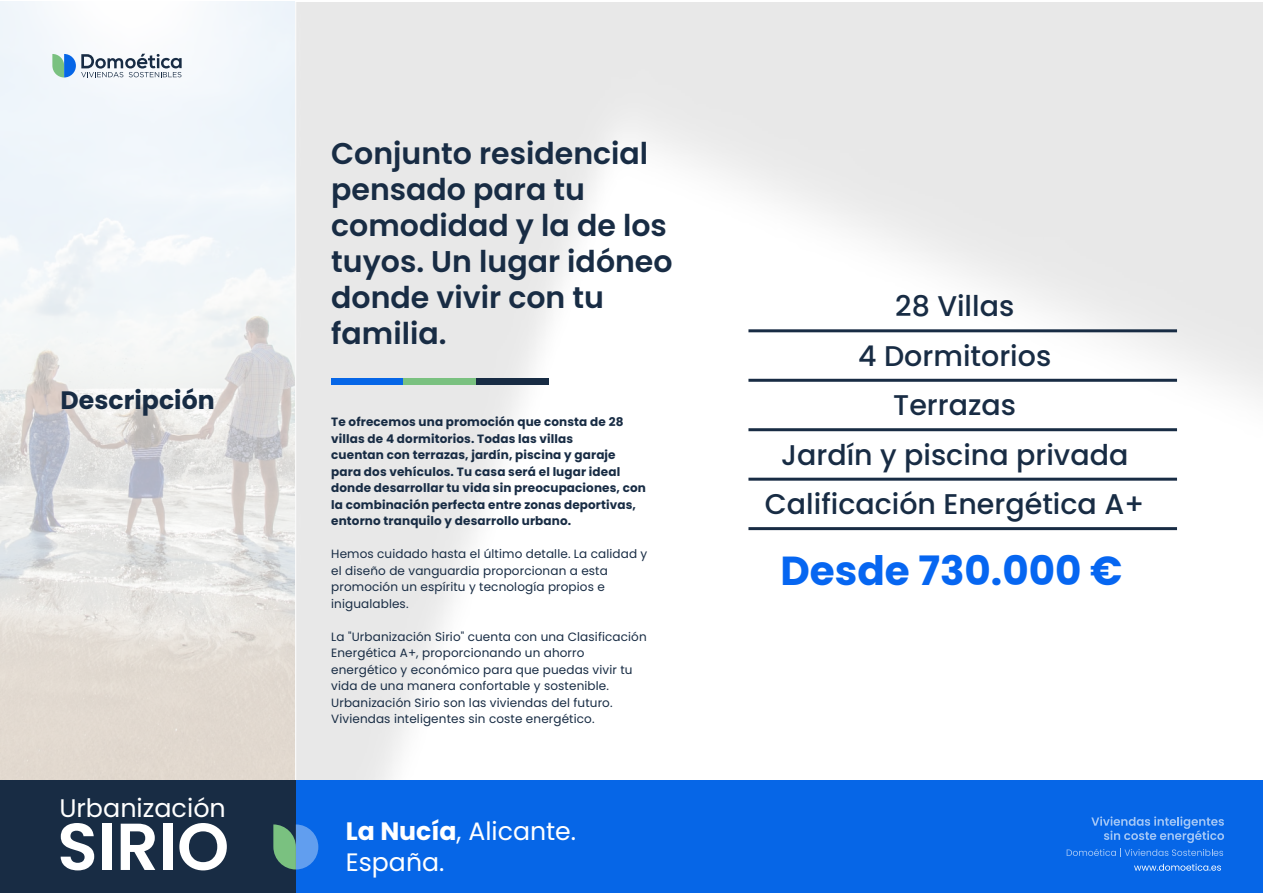
<style>
.page{position:relative;width:1263px;height:893px;background:#fff}
.page>*{position:absolute;margin:0;border:0;box-sizing:border-box;transform-origin:0 0}
.t1{font:700 40.5px "Poppins";color:#0666f1}
.t2{font:600 30px/36px "Poppins";color:#182c44}
.t3{font:500 28.5px/49.5px "Poppins";color:#182c44;text-align:center}
.t4{font:25.5px "Poppins";color:#fff}
.t5{font:25.2px/30.2px "Poppins";color:#fff}
.t6{font:700 25.2px "Poppins";color:#182c44}
.t7{font:12px/16.5px "Poppins";letter-spacing:.01em;color:#182c44}
.t8{font:700 12px/16.5px "Poppins";letter-spacing:.01em;color:#182c44}
.s1{font-weight:700}
</style>
<div class="page">
<img style="left:0;top:1px;width:1262px;height:780px">
<div style="left:331px;top:379px;width:73px;height:6px;background:#0666e7"></div>
<div style="left:404px;top:379px;width:72px;height:6px;background:#7ac180"></div>
<div style="left:476px;top:379px;width:72px;height:6px;background:#182c44"></div>
<hr style="left:748px;top:329px;width:429px;height:3px;background:#182c44">
<hr style="left:748px;top:379px;width:429px;height:3px;background:#182c44">
<hr style="left:748px;top:428px;width:429px;height:3px;background:#182c44">
<hr style="left:748px;top:478px;width:429px;height:3px;background:#182c44">
<hr style="left:748px;top:527px;width:429px;height:3px;background:#182c44">
<div style="left:266px;top:781px;width:997px;height:112px;background:#0666e7"></div>
<svg style="left:1067px;top:849px;width:156px;height:8px"></svg>
<div style="left:0;top:781px;width:296px;height:112px;background:#182c44"></div>
<svg style="left:1091px;top:816px;width:133px;height:27px"></svg>
<svg style="left:273px;top:824px;width:45px;height:45px"></svg>
<svg style="left:52px;top:53px;width:130px;height:24px"></svg>
<svg style="left:61px;top:823px;width:33px;height:47px"></svg>
<div style="left:102px;top:824px;width:10px;height:46px;background:#fff"></div>
<svg style="left:121px;top:824px;width:34px;height:46px"></svg>
<div style="left:163px;top:824px;width:9px;height:46px;background:#fff"></div>
<svg style="left:179px;top:823px;width:48px;height:47px"></svg>
<svg style="left:1134px;top:863px;width:87px;height:8px"></svg>
<h3 class="t6" style="left:61px;top:386px;width:156px">Descripción</h3>
<h3 class="t4" style="left:59px;top:793px;width:168px">Urbanización</h3>
<h2 class="t2" style="left:331px;top:136px;width:343px">Conjunto residencial pensado para tu comodidad y la de los tuyos. Un lugar idóneo donde vivir con tu familia.</h2>
<p class="t8" style="left:331px;top:414px;width:316px">Te ofrecemos una promoción que consta de 28 villas de 4 dormitorios. Todas las villas<br>cuentan con terrazas, jardín, piscina y garaje para dos vehículos. Tu casa será el lugar ideal donde desarrollar tu vida sin preocupaciones, con la combinación perfecta entre zonas deportivas, entorno tranquilo y desarrollo urbano.</p>
<p class="t7" style="left:331px;top:546px;width:318px">Hemos cuidado hasta el último detalle. La calidad y el diseño de vanguardia proporcionan a esta promoción un espíritu y tecnología propios e inigualables.</p>
<p class="t7" style="left:331px;top:628px;width:317px">La "Urbanización Sirio" cuenta con una Clasificación Energética A+, proporcionando un ahorro energético y económico para que puedas vivir tu vida de una manera confortable y sostenible.<br>Urbanización Sirio son las viviendas del futuro.<br>Viviendas inteligentes sin coste energético.</p>
<h3 class="t5" style="left:346px;top:816px;width:232px"><span class="s1">La Nucía</span>, Alicante.<br>España.</h3>
<h3 class="t3" style="left:765px;top:281px;width:381px">28 Villas<br>4 Dormitorios<br>Terrazas<br>Jardín y piscina privada<br>Calificación Energética A+</h3>
<h1 class="t1" style="left:780px;top:547px;width:344px">Desde 730.000 €</h1>
</div>
